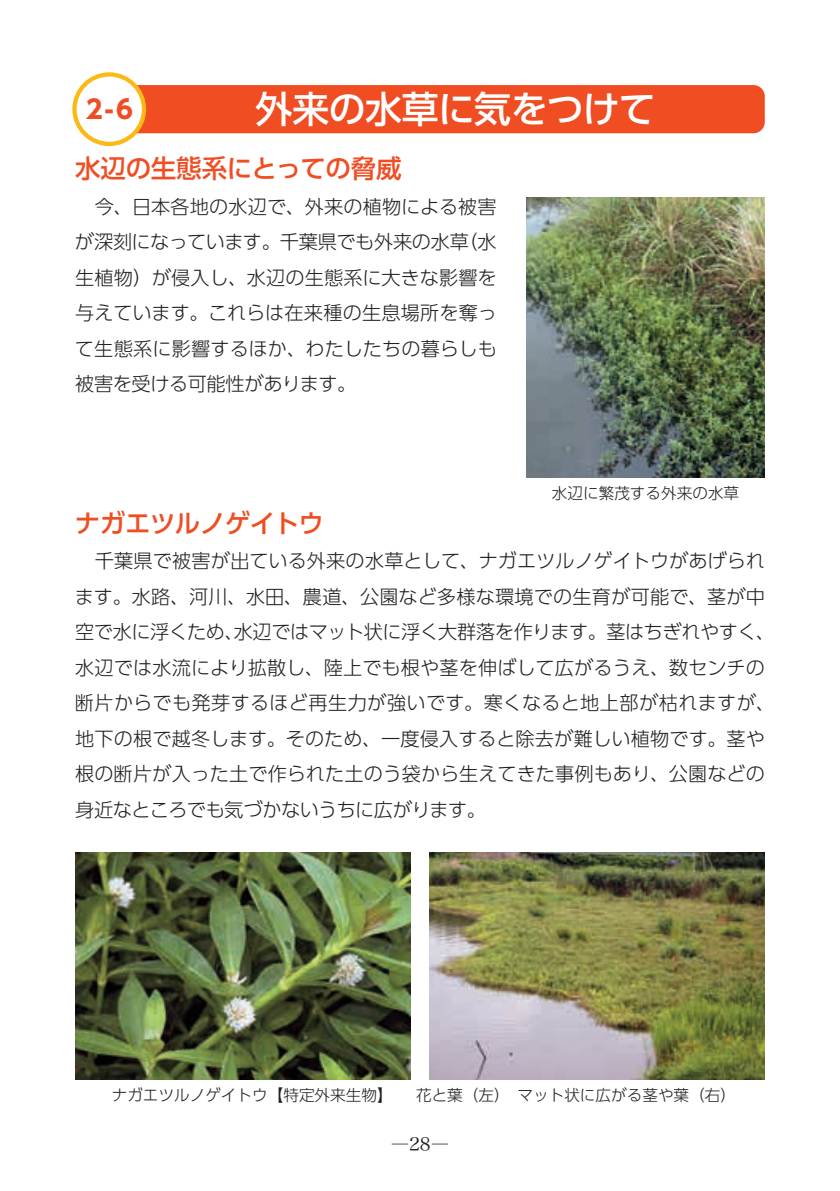
<style>
.page{position:relative;width:840px;height:1191px;background:#fff}
.page>*{position:absolute;margin:0;border:0;box-sizing:border-box;transform-origin:0 0}
.t1{font:500 36.8px "UD Shin Go Pr 6 N";letter-spacing:-.015em;color:#fff}
.t2{font:500 25.6px "UD Shin Go Pr 6 N";letter-spacing:-.02em;color:#f04d22}
.t3{font:700 25.6px "UD Shin Go Pr 6 N";color:#f04d22}
.t4{font:300 19.2px/35.4px "UD Shin Go Pr 6 N";letter-spacing:.005em;color:#231f20;text-align:justify}
.t5{font:18.4px "Hiragino Serif Pr 6 N W3";color:#231f20}
.t6{font:300 15.6px "UD Shin Go Pr 6 N";color:#231f20}
</style>
<div class="page">
<div style="left:109px;top:85px;width:655px;height:48px;background:#f04d22;border-radius:11px"></div>
<div style="left:74px;top:74px;width:70px;height:70px;background:#fff;border-radius:50%"></div>
<div style="left:72px;top:72px;width:74px;height:74px;border:4px solid #fcb814;border-radius:50%"></div>
<img style="left:429px;top:853px;width:335px;height:226px">
<img style="left:75px;top:853px;width:335px;height:226px">
<img style="left:526px;top:197px;width:238px;height:281px">
<h2 class="t3" style="left:86px;top:88px;width:49px">2-6</h2>
<h1 class="t1" style="left:255px;top:79px;width:401px">外来の水草に気をつけて</h1>
<h2 class="t2" style="left:75px;top:148px;width:328px">水辺の生態系にとっての脅威</h2>
<p class="t4" style="left:75px;top:188px;width:423px">　今、日本各地の水辺で、外来の植物による被害が深刻になっています。千葉県でも外来の水草（水生植物）が侵入し、水辺の生態系に大きな影響を与えています。これらは在来種の生息場所を奪って生態系に影響するほか、わたしたちの暮らしも被害を受ける可能性があります。</p>
<p class="t6" style="left:551px;top:480px;width:189px">水辺に繁茂する外来の水草</p>
<h2 class="t2" style="left:75px;top:502px;width:250px">ナガエツルノゲイトウ</h2>
<p class="t4" style="left:75px;top:542px;width:701px;text-align:left">　千葉県で被害が出ている外来の水草として、ナガエツルノゲイトウがあげられます。水路、河川、水田、農道、公園など多様な環境での生育が可能で、茎が中空で水に浮くため、水辺ではマット状に浮く大群落を作ります。茎はちぎれやすく、水辺では水流により拡散し、陸上でも根や茎を伸ばして広がるうえ、数センチの断片からでも発芽するほど再生力が強いです。寒くなると地上部が枯れますが、地下の根で越冬します。そのため、一度侵入すると除去が難しい植物です。茎や根の断片が入った土で作られた土のう袋から生えてきた事例もあり、公園などの身近なところでも気づかないうちに広がります。</p>
<p class="t6" style="left:112px;top:1082px;width:625px">ナガエツルノゲイトウ【特定外来生物】　　花と葉（左）　マット状に広がる茎や葉（右）</p>
<p class="t5" style="left:390px;top:1127px;width:60px">―28―</p>
</div>
